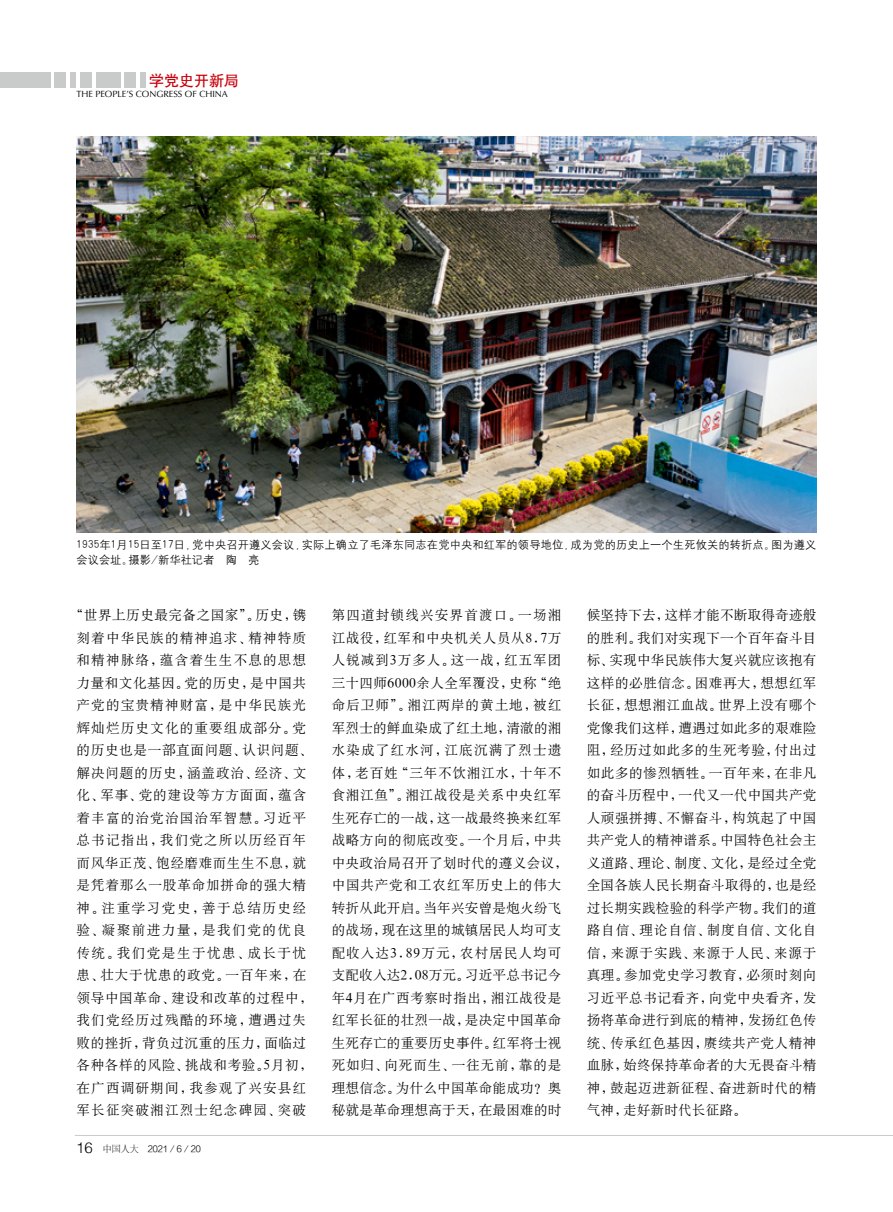
<style>
.page{position:relative;width:893px;height:1212px;background:#fff}
.page>*{position:absolute;margin:0;border:0;box-sizing:border-box;transform-origin:0 0}
.t1{font:15px "H Yb 1 gj";color:#c7000b}
.t2{font:13.5px/22.5px "H Ya 6 gj";letter-spacing:.035em;color:#000}
.t3{font:13.5px/22.5px "H Ya 6 gj";letter-spacing:.055em;color:#000;text-align:justify}
.t4{font:13.5px/22.5px "H Ya 6 gj";letter-spacing:.09em;color:#000;text-align:center}
.t5{font:11.25px/15px "H Yg 2 gj";letter-spacing:.01em;color:#000}
.t6{font:9px "Optima";color:#000}
.t7{font:9px "FZZDXJW GB1 0";color:#000}
.s1{font-family:"Helvetica";font-weight:300;font-size:15px}
.s2{font-family:"FZSYJW GB1 0"}
</style>
<div class="page">
<div style="left:0;top:73px;width:50px;height:15px;background:#c9caca"></div>
<div style="left:70px;top:73px;width:6px;height:15px;background:#c9caca"></div>
<div style="left:140px;top:73px;width:6px;height:15px;background:#c9caca"></div>
<div style="left:96px;top:73px;width:24px;height:15px;background:#c9caca"></div>
<div style="left:124px;top:73px;width:12px;height:15px;background:#c9caca"></div>
<div style="left:55px;top:73px;width:11px;height:15px;background:#c9caca"></div>
<div style="left:80px;top:73px;width:12px;height:15px;background:#c9caca"></div>
<hr style="left:75px;top:1135px;width:818px;height:1px;background:#c9caca">
<img style="left:77px;top:136px;width:739px;height:397px">
<p class="t1" style="left:149px;top:73px;width:91px">学党史开新局</p>
<p class="t6" style="left:76px;top:89px;width:153px">THE PEOPLE’S CONGRESS OF CHINA</p>
<p class="t5" style="left:77px;top:537px;width:741px">1935年1月15日至17日，党中央召开遵义会议，实际上确立了毛泽东同志在党中央和红军的领导地位，成为党的历史上一个生死攸关的转折点。图为遵义会议会址。摄影/新华社记者 陶 亮</p>
<p class="t4" style="left:70px;top:604px;width:245px">“世界上历史最完备之国家”。历史，镌刻着中华民族的精神追求、精神特质和精神脉络，蕴含着生生不息的思想力量和文化基因。党的历史，是中国共产党的宝贵精神财富，是中华民族光辉灿烂历史文化的重要组成部分。党的历史也是一部直面问题、认识问题、解决问题的历史，涵盖政治、经济、文化、军事、党的建设等方方面面，蕴含着丰富的治党治国治军智慧。习近平总书记指出，我们党之所以历经百年而风华正茂、饱经磨难而生生不息，就是凭着那么一股革命加拼命的强大精神。注重学习党史，善于总结历史经验、凝聚前进力量，是我们党的优良传统。我们党是生于忧患、成长于忧患、壮大于忧患的政党。一百年来，在领导中国革命、建设和改革的过程中，我们党经历过残酷的环境，遭遇过失败的挫折，背负过沉重的压力，面临过各种各样的风险、挑战和考验。5月初，在广西调研期间，我参观了兴安县红军长征突破湘江烈士纪念碑园、突破</p>
<p class="t7" style="left:76px;top:1144px;width:126px"><span class="s1">16</span> <span class="s2">中国人大</span> 2021／6／20</p>
<p class="t2" style="left:332px;top:604px;width:238px">第四道封锁线兴安界首渡口。一场湘江战役，红军和中央机关人员从8.7万人锐减到3万多人。这一战，红五军团三十四师6000余人全军覆没，史称“绝命后卫师”。湘江两岸的黄土地，被红军烈士的鲜血染成了红土地，清澈的湘水染成了红水河，江底沉满了烈士遗体，老百姓“三年不饮湘江水，十年不食湘江鱼”。湘江战役是关系中央红军生死存亡的一战，这一战最终换来红军战略方向的彻底改变。一个月后，中共中央政治局召开了划时代的遵义会议，中国共产党和工农红军历史上的伟大转折从此开启。当年兴安曾是炮火纷飞的战场，现在这里的城镇居民人均可支配收入达3.89万元，农村居民人均可支配收入达2.08万元。习近平总书记今年4月在广西考察时指出，湘江战役是红军长征的壮烈一战，是决定中国革命生死存亡的重要历史事件。红军将士视死如归、向死而生、一往无前，靠的是理想信念。为什么中国革命能成功？奥秘就是革命理想高于天，在最困难的时</p>
<p class="t3" style="left:587px;top:604px;width:231px">候坚持下去，这样才能不断取得奇迹般的胜利。我们对实现下一个百年奋斗目标、实现中华民族伟大复兴就应该抱有这样的必胜信念。困难再大，想想红军长征，想想湘江血战。世界上没有哪个党像我们这样，遭遇过如此多的艰难险阻，经历过如此多的生死考验，付出过如此多的惨烈牺牲。一百年来，在非凡的奋斗历程中，一代又一代中国共产党人顽强拼搏、不懈奋斗，构筑起了中国共产党人的精神谱系。中国特色社会主义道路、理论、制度、文化，是经过全党全国各族人民长期奋斗取得的，也是经过长期实践检验的科学产物。我们的道路自信、理论自信、制度自信、文化自信，来源于实践、来源于人民、来源于真理。参加党史学习教育，必须时刻向习近平总书记看齐，向党中央看齐，发扬将革命进行到底的精神，发扬红色传统、传承红色基因，赓续共产党人精神血脉，始终保持革命者的大无畏奋斗精神，鼓起迈进新征程、奋进新时代的精气神，走好新时代长征路。</p>
</div>
